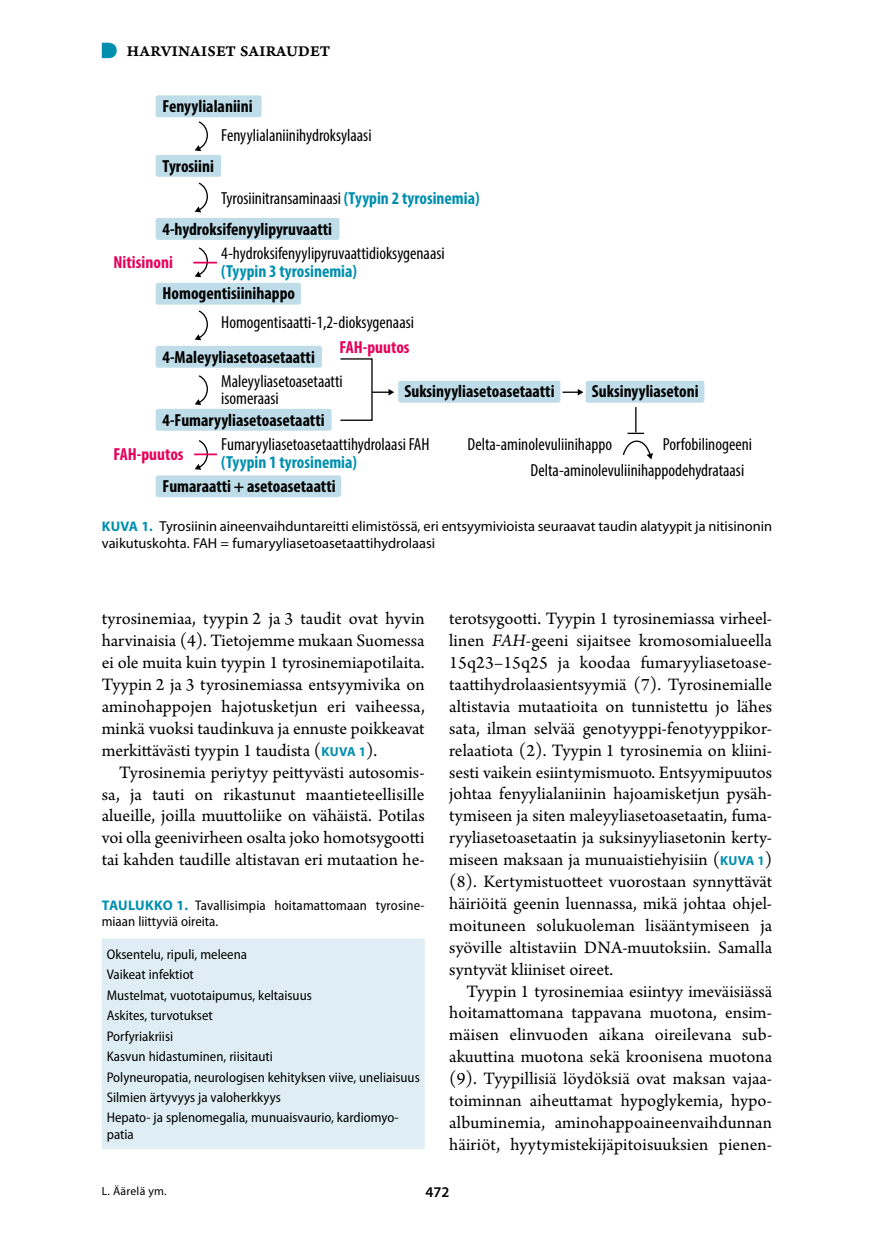
<style>
.page{position:relative;width:874px;height:1241px;background:#fff}
.page>*{position:absolute;margin:0;border:0;box-sizing:border-box;transform-origin:0 0}
.t1{font:18.38px/21.9px "Arno Pro";color:#000;text-align:justify}
.t2{font:condensed 17.5px/17.5px "Myriad Pro";color:#000}
.t3{font:700 condensed 17.5px "Myriad Pro";color:#000}
.t4{font:700 condensed 17.5px "Myriad Pro";color:#008faf}
.t5{font:700 condensed 17.5px "Myriad Pro";color:#e6005b}
.t6{font:15.75px "Arno Pro Smbd Caption";letter-spacing:.015em;color:#000}
.t7{font:600 14.88px "Myriad Pro";color:#000}
.t8{font:14.35px/17.5px "Myriad Pro";letter-spacing:-.005em;color:#000}
.t9{font:semi-condensed 14px/20.5px "Myriad Pro";color:#000}
.t10{font:11.9px "Myriad Pro";letter-spacing:.02em;color:#000}
.s1{font-weight:700;color:#008faf}
.s2{font-weight:700;font-size:14px;color:#008faf}
.s3{font-family:"Myriad Pro";font-weight:700;font-size:13.12px;color:#008faf}
.s4{font-weight:700;font-stretch:normal;color:#008faf}
.s5{font-style:italic}
</style>
<div class="page">
<svg style="left:102px;top:43px;width:15px;height:15px"></svg>
<div style="left:155px;top:95px;width:106px;height:22px;background:#bedde8;border-radius:2px"></div>
<div style="left:155px;top:155px;width:66px;height:22px;background:#bedde8;border-radius:2px"></div>
<div style="left:155px;top:218px;width:184px;height:22px;background:#bedde8;border-radius:2px"></div>
<div style="left:155px;top:283px;width:146px;height:21px;background:#bedde8;border-radius:2px"></div>
<div style="left:155px;top:346px;width:167px;height:21px;background:#bedde8;border-radius:2px"></div>
<div style="left:155px;top:409px;width:176px;height:21px;background:#bedde8;border-radius:2px"></div>
<div style="left:398px;top:381px;width:162px;height:21px;background:#bedde8;border-radius:2px"></div>
<div style="left:585px;top:381px;width:119px;height:21px;background:#bedde8;border-radius:2px"></div>
<svg style="left:195px;top:121px;width:13px;height:30px"></svg>
<svg style="left:195px;top:182px;width:13px;height:30px"></svg>
<svg style="left:195px;top:310px;width:13px;height:30px"></svg>
<svg style="left:195px;top:375px;width:13px;height:30px"></svg>
<svg style="left:155px;top:440px;width:186px;height:57px"></svg>
<svg style="left:622px;top:440px;width:30px;height:19px"></svg>
<svg style="left:372px;top:389px;width:22px;height:6px"></svg>
<svg style="left:562px;top:389px;width:21px;height:6px"></svg>
<svg style="left:627px;top:407px;width:16px;height:27px"></svg>
<svg style="left:193px;top:247px;width:24px;height:30px"></svg>
<hr style="left:194px;top:453px;width:23px;height:2px;background:#e6005b">
<div style="left:102px;top:938px;width:322px;height:210px;background:#dfeef4"></div>
<p class="t6" style="left:127px;top:41px;width:205px">HARVINAISET SAIRAUDET</p>
<p class="t3" style="left:162px;top:95px;width:92px">Fenyylialaniini</p>
<p class="t3" style="left:162px;top:155px;width:53px">Tyrosiini</p>
<p class="t2" style="left:221px;top:126px;width:152px">Fenyylialaniinihydroksylaasi</p>
<p class="t2" style="left:221px;top:189px;width:260px">Tyrosiinitransaminaasi <span class="s1">(Tyypin 2 tyrosinemia)</span></p>
<p class="t2" style="left:221px;top:244px;width:225px">4-hydroksifenyylipyruvaattidioksygenaasi</p>
<p class="t4" style="left:221px;top:260px;width:137px">(Tyypin 3 tyrosinemia)</p>
<p class="t2" style="left:221px;top:313px;width:194px">Homogentisaatti-1,2-dioksygenaasi</p>
<p class="t3" style="left:162px;top:219px;width:171px">4-hydroksifenyylipyruvaatti</p>
<p class="t5" style="left:113px;top:251px;width:61px">Nitisinoni</p>
<p class="t3" style="left:162px;top:282px;width:134px">Homogentisiinihappo</p>
<p class="t3" style="left:162px;top:346px;width:154px">4-Maleyyliasetoasetaatti</p>
<p class="t5" style="left:339px;top:336px;width:71px">FAH-puutos</p>
<p class="t2" style="left:221px;top:372px;width:123px">Maleyyliasetoasetaatti isomeraasi</p>
<p class="t2" style="left:221px;top:435px;width:210px">Fumaryyliasetoasetaattihydrolaasi FAH</p>
<p class="t4" style="left:221px;top:450px;width:137px">(Tyypin 1 tyrosinemia)</p>
<p class="t3" style="left:404px;top:380px;width:152px">Suksinyyliasetoasetaatti</p>
<p class="t3" style="left:591px;top:380px;width:108px">Suksinyyliasetoni</p>
<p class="t3" style="left:162px;top:409px;width:163px">4-Fumaryyliasetoasetaatti</p>
<p class="t2" style="left:530px;top:431px;width:223px;line-height:26.2px;text-indent:132px">Porfobilinogeeni<br>Delta-aminolevuliinihappodehydrataasi</p>
<p class="t2" style="left:467px;top:435px;width:146px">Delta-aminolevuliinihappo</p>
<p class="t5" style="left:113px;top:443px;width:71px">FAH-puutos</p>
<p class="t3" style="left:162px;top:475px;width:174px">Fumaraatti + asetoasetaatti</p>
<p class="t8" style="left:102px;top:517px;width:671px"><span class="s2">KUVA 1.</span> Tyrosiinin aineenvaihduntareitti elimistössä, eri entsyymivioista seuraavat taudin alatyypit ja nitisinonin vaikutuskohta. FAH = fumaryyliasetoasetaattihydrolaasi</p>
<p class="t1" style="left:102px;top:609px;width:324px">tyrosinemiaa, tyypin 2 ja 3 taudit ovat hyvin harvinaisia (4). Tietojemme mukaan Suomessa ei ole muita kuin tyypin 1 tyrosinemiapotilaita.<br>Tyypin 2 ja 3 tyrosinemiassa entsyymivika on aminohappojen hajotusketjun eri vaiheessa, minkä vuoksi taudinkuva ja ennuste poikkeavat merkittävästi tyypin 1 taudista (<span class="s3">KUVA 1</span>).</p>
<p class="t1" style="left:102px;top:762px;width:324px;text-indent:17px">Tyrosinemia periytyy peittyvästi autosomis&shy;sa, ja tauti on rikastunut maantieteellisille alueille, joilla muuttoliike on vähäistä. Potilas voi olla geenivirheen osalta joko homotsygootti tai kahden taudille altistavan eri mutaation he-</p>
<p class="t9" style="left:102px;top:896px;width:323px;line-height:16.6px"><span class="s4">TAULUKKO 1.</span> Tavallisimpia hoitamattomaan tyrosine&shy;miaan liittyviä oireita.</p>
<p class="t9" style="left:107px;top:943px;width:314px">Oksentelu, ripuli, meleena<br>Vaikeat infektiot<br>Mustelmat, vuototaipumus, keltaisuus<br>Askites, turvotukset<br>Porfyriakriisi<br>Kasvun hidastuminen, riisitauti<br>Polyneuropatia, neurologisen kehityksen viive, uneliaisuus Silmien ärtyvyys ja valoherkkyys<br>Hepato- ja splenomegalia, munuaisvaurio, kardiomyo-</p>
<p class="t9" style="left:107px;top:1123px;width:29px">patia</p>
<p class="t1" style="left:449px;top:608px;width:324px">terotsygootti. Tyypin 1 tyrosinemiassa virheel&shy;linen <span class="s5">FAH</span>-geeni sijaitsee kromosomialueella 15q23–15q25 ja koodaa fumaryyliasetoase&shy;taattihydrolaasientsyymiä (7). Tyrosinemialle altistavia mutaatioita on tunnistettu jo lähes sata, ilman selvää genotyyppi-fenotyyppikor&shy;relaatiota (2). Tyypin 1 tyrosinemia on kliini&shy;sesti vaikein esiintymismuoto. Entsyymipuutos johtaa fenyylialaniinin hajoamisketjun pysäh&shy;tymiseen ja siten maleyyliasetoasetaatin, fuma&shy;ryyliasetoasetaatin ja suksinyyliasetonin kerty&shy;miseen maksaan ja munuaistiehyisiin (<span class="s3">KUVA 1</span>) (8). Kertymistuotteet vuorostaan synnyttävät häiriöitä geenin luennassa, mikä johtaa ohjel&shy;moituneen solukuoleman lisääntymiseen ja syöville altistaviin DNA-muutoksiin. Samalla syntyvät kliiniset oireet.</p>
<p class="t1" style="left:449px;top:980px;width:324px;text-indent:17px">Tyypin 1 tyrosinemiaa esiintyy imeväisiässä hoitamattomana tappavana muotona, ensim&shy;mäisen elinvuoden aikana oireilevana sub&shy;akuut-tina muotona sekä kroonisena muotona (9). Tyypillisiä löydöksiä ovat maksan vajaa&shy;toiminnan aiheuttamat hypoglykemia, hypo&shy;albuminemia, aminohappoaineenvaihdunnan häiriöt, hyytymistekijäpitoisuuksien pienen-</p>
<p class="t10" style="left:102px;top:1183px;width:66px">L. Äärelä ym.</p>
<p class="t7" style="left:425px;top:1182px;width:25px">472</p>
</div>
